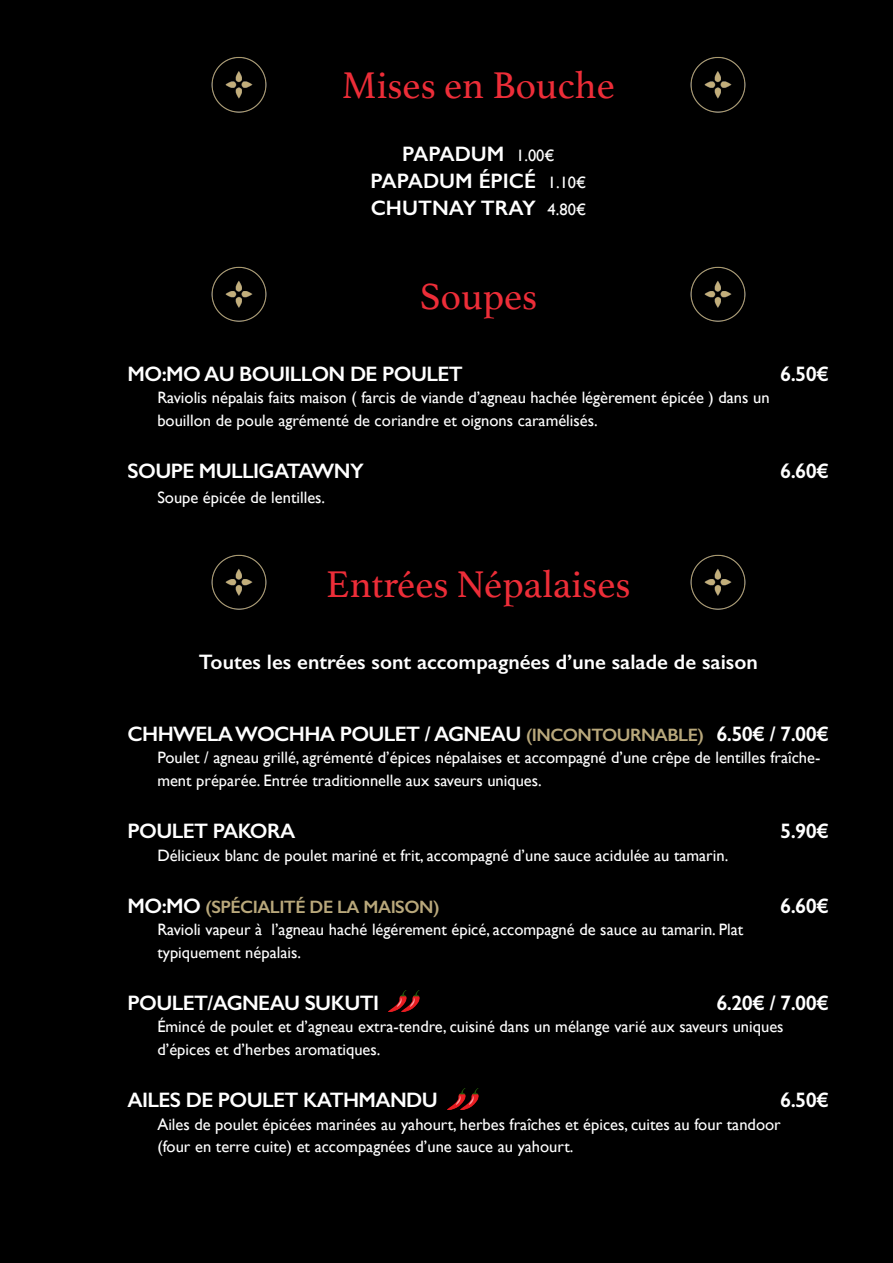
<style>
.page{position:relative;width:893px;height:1263px;background:#000}
.page>*{position:absolute;margin:0;border:0;box-sizing:border-box;transform-origin:0 0}
.t1{font:39px "Athelas";color:#ed2d38}
.t2{font:600 21px "Gill Sans";letter-spacing:-.03em;color:#fff}
.t3{font:600 21px/27px "Gill Sans";color:#fff;text-align:center}
.t4{font:600 18px "Gill Sans";letter-spacing:-.03em;color:#b9a87b}
.t5{font:16.5px/22.5px "Gill Sans";color:#fff}
.s1{font-weight:400;font-size:16.5px}
.s2{font-size:18px;color:#b9a87b}
.s3{font-size:21px;color:#fff}
</style>
<div class="page">
<img style="left:211px;top:57px;width:56px;height:56px">
<img style="left:690px;top:57px;width:56px;height:56px">
<img style="left:211px;top:266px;width:56px;height:56px">
<img style="left:690px;top:266px;width:56px;height:56px">
<img style="left:211px;top:554px;width:56px;height:56px">
<img style="left:690px;top:554px;width:56px;height:56px">
<img style="left:389px;top:991px;width:31px;height:20px">
<img style="left:448px;top:1089px;width:31px;height:20px">
<h1 class="t1" style="left:342px;top:64px;width:275px">Mises en Bouche</h1>
<p class="t3" style="left:370px;top:140px;width:217px">PAPADUM <span class="s1">1.00€<br></span>PAPADUM ÉPICÉ <span class="s1">1.10€<br></span>CHUTNAY TRAY <span class="s1">4.80€</span></p>
<h1 class="t1" style="left:419px;top:274px;width:120px">Soupes</h1>
<p class="t2" style="left:128px;top:361px;width:337px">MO:MO AU BOUILLON DE POULET</p>
<p class="t2" style="left:780px;top:361px;width:50px">6.50€</p>
<p class="t5" style="left:157px;top:386px;width:614px">Raviolis népalais faits maison ( farcis de viande d’agneau hachée légèrement épicée ) dans un bouillon de poule agrémenté de coriandre et oignons caramélisés.</p>
<p class="t2" style="left:128px;top:458px;width:238px">SOUPE MULLIGATAWNY</p>
<p class="t2" style="left:780px;top:458px;width:50px">6.60€</p>
<p class="t5" style="left:157px;top:486px;width:169px">Soupe épicée de lentilles.</p>
<h1 class="t1" style="left:326px;top:562px;width:306px">Entrées Népalaises</h1>
<p class="t3" style="left:199px;top:648px;width:560px">Toutes les entrées sont accompagnées d’une salade de saison</p>
<p class="t2" style="left:128px;top:721px;width:703px">CHHWELA WOCHHA POULET / AGNEAU <span class="s2">(INCONTOURNABLE)</span> 6.50€ / 7.00€</p>
<p class="t5" style="left:157px;top:746px;width:664px">Poulet / agneau grillé, agrémenté d’épices népalaises et accompagné d’une crêpe de lentilles fraîche&shy;ment préparée. Entrée traditionnelle aux saveurs uniques.</p>
<p class="t2" style="left:128px;top:818px;width:169px">POULET PAKORA</p>
<p class="t2" style="left:780px;top:818px;width:50px">5.90€</p>
<p class="t5" style="left:157px;top:843px;width:572px">Délicieux blanc de poulet mariné et frit, accompagné d’une sauce acidulée au tamarin.</p>
<p class="t4" style="left:128px;top:896px;width:313px"><span class="s3">MO:MO</span> (SPÉCIALITÉ DE LA MAISON)</p>
<p class="t2" style="left:780px;top:893px;width:50px">6.60€</p>
<p class="t5" style="left:157px;top:918px;width:587px">Ravioli vapeur à l’agneau haché légérement épicé, accompagné de sauce au tamarin. Plat typiquement népalais.</p>
<p class="t2" style="left:128px;top:990px;width:253px">POULET/AGNEAU SUKUTI</p>
<p class="t2" style="left:716px;top:990px;width:114px">6.20€ / 7.00€</p>
<p class="t5" style="left:157px;top:1015px;width:628px">Émincé de poulet et d’agneau extra-tendre, cuisiné dans un mélange varié aux saveurs uniques d’épices et d’herbes aromatiques.</p>
<p class="t2" style="left:128px;top:1087px;width:312px">AILES DE POULET KATHMANDU</p>
<p class="t2" style="left:780px;top:1087px;width:50px">6.50€</p>
<p class="t5" style="left:157px;top:1113px;width:625px">Ailes de poulet épicées marinées au yahourt, herbes fraîches et épices, cuites au four tandoor (four en terre cuite) et accompagnées d’une sauce au yahourt.</p>
</div>
